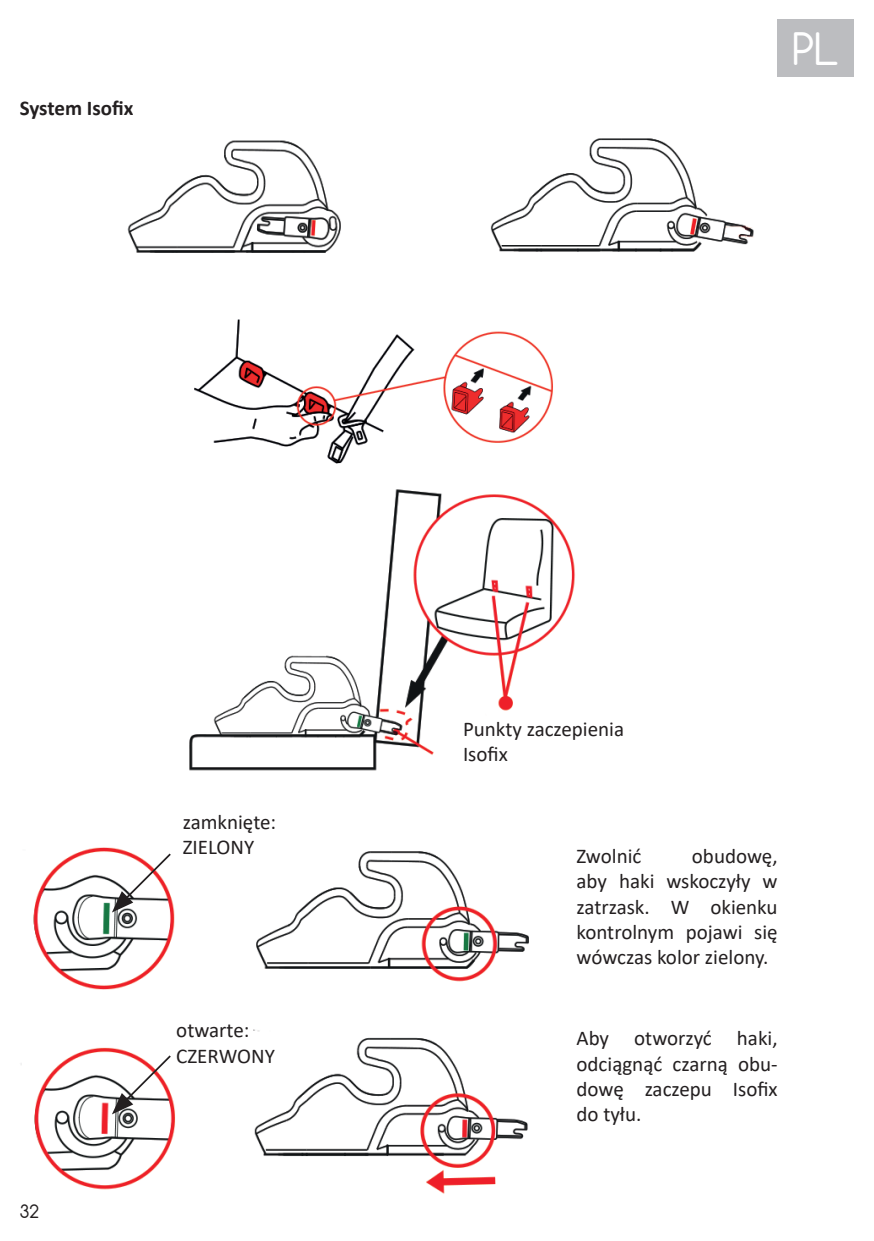
<style>
.page{position:relative;width:874px;height:1241px;background:#fff}
.page>*{position:absolute;margin:0;border:0;box-sizing:border-box;transform-origin:0 0}
.t1{font:42px "Comfortaa";color:#fff}
.t2{font:21px/25.2px "Calibri";color:#231f20}
.t3{font:700 21px "Calibri";letter-spacing:-.005em;color:#231f20}
.t4{font:17.5px "Comfortaa";color:#231f20}
</style>
<div class="page">
<div style="left:777px;top:20px;width:76px;height:57px;background:#bcbdc0"></div>
<img style="left:127px;top:140px;width:214px;height:113px">
<img style="left:490px;top:138px;width:264px;height:114px">
<img style="left:189px;top:489px;width:386px;height:282px">
<img style="left:33px;top:847px;width:142px;height:143px">
<img style="left:253px;top:1029px;width:275px;height:165px">
<img style="left:21px;top:1047px;width:154px;height:143px">
<img style="left:256px;top:851px;width:273px;height:131px">
<svg style="left:112px;top:1053px;width:61px;height:61px"></svg>
<svg style="left:112px;top:851px;width:61px;height:61px"></svg>
<img style="left:194px;top:319px;width:359px;height:145px">
<p class="t3" style="left:20px;top:93px;width:115px">System Isofix</p>
<h1 class="t1" style="left:792px;top:22px;width:48px">PL</h1>
<p class="t4" style="left:20px;top:1199px;width:21px">32</p>
<p class="t2" style="left:183px;top:808px;width:95px">zamknięte:<br>ZIELONY</p>
<p class="t2" style="left:176px;top:1017px;width:100px">otwarte:<br>CZERWONY</p>
<p class="t2" style="left:463px;top:715px;width:162px">Punkty zaczepienia<br>Isofix</p>
<p class="t2" style="left:576px;top:843px;width:66px">Zwolnić</p>
<p class="t2" style="left:576px;top:843px;width:202px;text-align:justify;text-indent:115px">obudowę, aby haki wskoczyły w zatrzask. W okienku kontrolnym pojawi się wówczas kolor zielony.</p>
<p class="t2" style="left:576px;top:1024px;width:202px;text-align:justify">Aby otworzyć haki, odciągnąć czarną obu&shy;dowę zaczepu Isofix do tyłu.</p>
</div>
